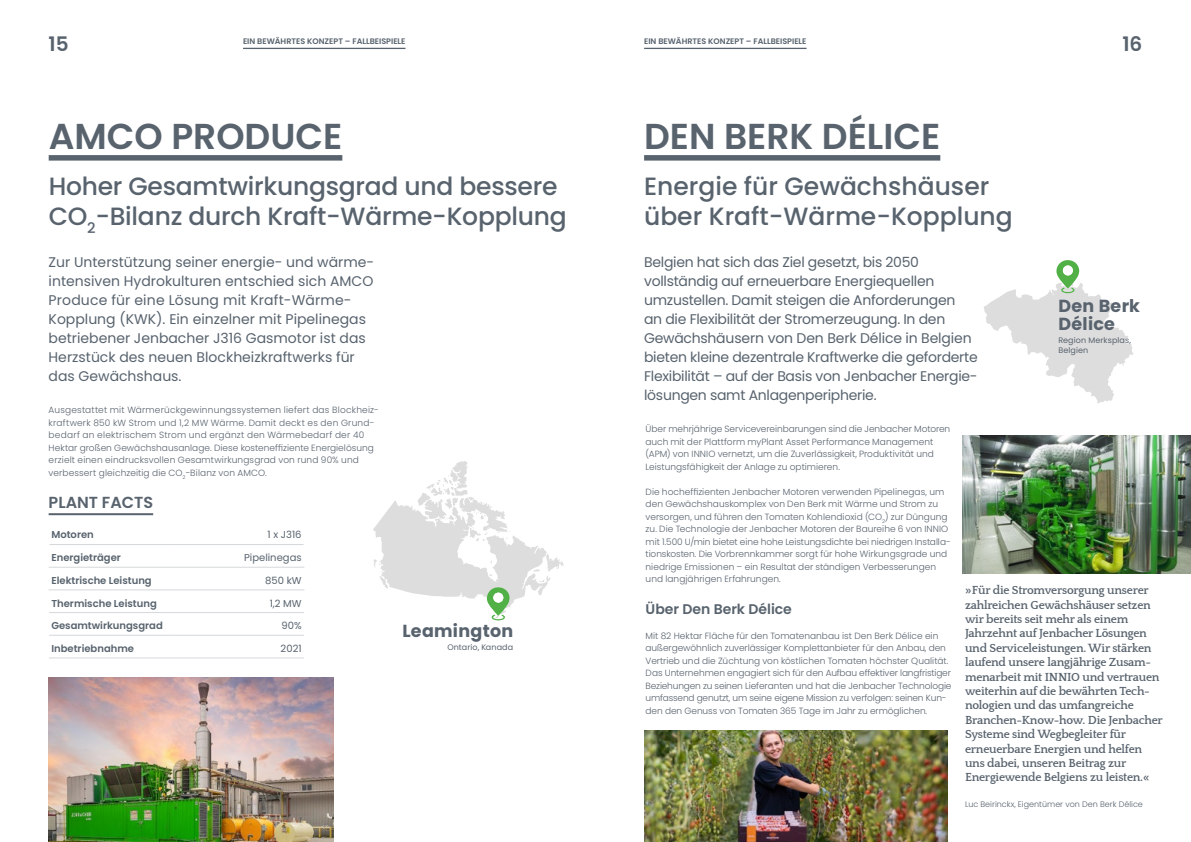
<style>
.page{position:relative;width:1191px;height:842px;background:#fff}
.page>*{position:absolute;margin:0;border:0;box-sizing:border-box;transform-origin:0 0}
.t1{font:600 36px "Poppins";color:#58636e}
.t2{font:500 25px/30px "Poppins";letter-spacing:-.01em;color:#58636e}
.t3{font:600 20px "Poppins";color:#58636e}
.t4{font:700 17.5px/18px "Poppins";letter-spacing:.015em;color:#58636e}
.t5{font:600 16px "Poppins";color:#58636e}
.t6{font:14px/19px "Poppins";letter-spacing:-.02em;color:#58636e}
.t7{font:14px/19px "Poppins";color:#58636e}
.t8{font:600 14px "Poppins";color:#58636e}
.t9{font:700 12px/14.4px "Quattrocento";letter-spacing:-.02em;color:#58636e}
.t10{font:600 10px "Poppins";color:#58636e}
.t11{font:10px "Poppins";color:#58636e}
.t12{font:300 9px/12.5px "Poppins";color:#58636e}
.t13{font:600 8px "Poppins";color:#58636e}
.t14{font:300 8px "Poppins";color:#58636e}
.t15{font:8px/10px "Poppins";letter-spacing:.015em;color:#58636e}
</style>
<div class="page">
<hr style="left:243px;top:48px;width:162px;height:1px;background:#58636e">
<hr style="left:644px;top:48px;width:162px;height:1px;background:#58636e">
<div style="left:49px;top:155px;width:293px;height:6px;background:#58636e"></div>
<div style="left:644px;top:155px;width:296px;height:6px;background:#58636e"></div>
<hr style="left:49px;top:544px;width:121px;height:1px;background:#d5d8db">
<hr style="left:170px;top:544px;width:133px;height:1px;background:#d5d8db">
<hr style="left:49px;top:567px;width:121px;height:1px;background:#d5d8db">
<hr style="left:170px;top:567px;width:134px;height:1px;background:#d5d8db">
<hr style="left:49px;top:590px;width:121px;height:1px;background:#d5d8db">
<hr style="left:170px;top:590px;width:134px;height:1px;background:#d5d8db">
<hr style="left:49px;top:612px;width:121px;height:1px;background:#d5d8db">
<hr style="left:170px;top:612px;width:134px;height:1px;background:#d5d8db">
<hr style="left:49px;top:635px;width:121px;height:1px;background:#d5d8db">
<hr style="left:49px;top:658px;width:121px;height:1px;background:#d5d8db">
<hr style="left:170px;top:635px;width:134px;height:1px;background:#d5d8db">
<hr style="left:170px;top:658px;width:134px;height:1px;background:#d5d8db">
<hr style="left:49px;top:513px;width:104px;height:2px;background:#58636e">
<svg style="left:373px;top:461px;width:191px;height:160px"></svg>
<div style="left:493px;top:593px;width:10px;height:10px;background:#fff;border-radius:50%"></div>
<svg style="left:984px;top:260px;width:149px;height:143px"></svg>
<div style="left:1062px;top:265px;width:11px;height:10px;background:#fff;border-radius:50%"></div>
<img style="left:644px;top:730px;width:304px;height:112px">
<img style="left:962px;top:436px;width:229px;height:137px">
<img style="left:49px;top:677px;width:285px;height:165px">
<h3 class="t3" style="left:49px;top:32px;width:22px">15</h3>
<p class="t13" style="left:644px;top:37px;width:164px">EIN BEWÄHRTES KONZEPT – FALLBEISPIELE</p>
<h3 class="t3" style="left:1122px;top:32px;width:22px">16</h3>
<p class="t13" style="left:243px;top:37px;width:164px">EIN BEWÄHRTES KONZEPT – FALLBEISPIELE</p>
<h1 class="t1" style="left:49px;top:115px;width:295px">AMCO PRODUCE</h1>
<h2 class="t2" style="left:49px;top:171px;width:519px">Hoher Gesamtwirkungsgrad und bessere<br>CO<sub>2</sub>-Bilanz durch Kraft-Wärme-Kopplung</h2>
<p class="t7" style="left:49px;top:253px;width:327px">Zur Unterstützung seiner energie- und wärme&shy;intensiven Hydrokulturen entschied sich AMCO Produce für eine Lösung mit Kraft-Wärme-Kopplung (KWK). Ein einzelner mit Pipelinegas betriebener Jenbacher J316 Gasmotor ist das Herzstück des neuen Blockheizkraftwerks für das Gewächshaus.</p>
<p class="t12" style="left:49px;top:404px;width:332px">Ausgestattet mit Wärmerückgewinnungssystemen liefert das Blockheiz&shy;kraftwerk 850 kW Strom und 1,2 MW Wärme. Damit deckt es den Grund&shy;bedarf an elektrischem Strom und ergänzt den Wärmebedarf der 40<br>Hektar großen Gewächshausanlage. Diese kosteneffiziente Energielösung erzielt einen eindrucksvollen Gesamtwirkungsgrad von rund 90% und verbessert gleichzeitig die CO<sub>2</sub>-Bilanz von AMCO.</p>
<h3 class="t5" style="left:49px;top:493px;width:106px">PLANT FACTS</h3>
<p class="t10" style="left:51px;top:529px;width:44px">Motoren</p>
<p class="t11" style="left:267px;top:529px;width:36px">1 x J316</p>
<p class="t10" style="left:51px;top:552px;width:71px">Energieträger</p>
<p class="t11" style="left:244px;top:552px;width:59px">Pipelinegas</p>
<p class="t10" style="left:51px;top:574px;width:102px">Elektrische Leistung</p>
<p class="t11" style="left:265px;top:574px;width:38px">850 kW</p>
<p class="t10" style="left:51px;top:597px;width:107px">Thermische Leistung</p>
<p class="t11" style="left:270px;top:597px;width:33px">1,2 MW</p>
<p class="t10" style="left:51px;top:620px;width:113px">Gesamtwirkungsgrad</p>
<p class="t11" style="left:281px;top:620px;width:22px">90%</p>
<p class="t10" style="left:51px;top:642px;width:84px">Inbetriebnahme</p>
<p class="t11" style="left:281px;top:642px;width:22px">2021</p>
<h3 class="t4" style="left:402px;top:622px;width:112px">Leamington</h3>
<p class="t15" style="left:447px;top:642px;width:67px">Ontario, Kanada</p>
<h1 class="t1" style="left:644px;top:115px;width:298px">DEN BERK DÉLICE</h1>
<h2 class="t2" style="left:644px;top:171px;width:370px">Energie für Gewächshäuser über Kraft-Wärme-Kopplung</h2>
<p class="t6" style="left:644px;top:253px;width:335px">Belgien hat sich das Ziel gesetzt, bis 2050 vollständig auf erneuerbare Energiequellen umzustellen. Damit steigen die Anforderungen<br>an die Flexibilität der Stromerzeugung. In den Gewächshäusern von Den Berk Délice in Belgien bieten kleine dezentrale Kraftwerke die geforderte Flexibilität – auf der Basis von Jenbacher Energie&shy;lösungen samt Anlagenperipherie.</p>
<h3 class="t4" style="left:1058px;top:297px;width:83px">Den Berk<br>Délice</h3>
<p class="t15" style="left:1058px;top:335px;width:74px">Region Merksplas,<br>Belgien</p>
<p class="t12" style="left:645px;top:423px;width:306px">Über mehrjährige Servicevereinbarungen sind die Jenbacher Motoren auch mit der Plattform myPlant Asset Performance Management (APM) von INNIO vernetzt, um die Zuverlässigkeit, Produktivität und Leistungsfähigkeit der Anlage zu optimieren.</p>
<p class="t12" style="left:645px;top:485px;width:306px">Die hocheffizienten Jenbacher Motoren verwenden Pipelinegas, um den Gewächshauskomplex von Den Berk mit Wärme und Strom zu versorgen, und führen den Tomaten Kohlendioxid (CO<sub>2</sub>) zur Düngung zu. Die Technologie der Jenbacher Motoren der Baureihe 6 von INNIO mit 1.500 U/min bietet eine hohe Leistungsdichte bei niedrigen Installa&shy;tionskosten. Die Vorbrennkammer sorgt für hohe Wirkungsgrade und niedrige Emissionen – ein Resultat der ständigen Verbesserungen und langjährigen Erfahrungen.</p>
<h3 class="t8" style="left:645px;top:601px;width:148px">Über Den Berk Délice</h3>
<p class="t12" style="left:645px;top:629px;width:307px">Mit 82 Hektar Fläche für den Tomatenanbau ist Den Berk Délice ein außergewöhnlich zuverlässiger Komplettanbieter für den Anbau, den Vertrieb und die Züchtung von köstlichen Tomaten höchster Qualität.<br>Das Unternehmen engagiert sich für den Aufbau effektiver langfristiger Beziehungen zu seinen Lieferanten und hat die Jenbacher Technologie umfassend genutzt, um seine eigene Mission zu verfolgen: seinen Kun&shy;den den Genuss von Tomaten 365 Tage im Jahr zu ermöglichen.</p>
<p class="t9" style="left:965px;top:583px;width:199px">»Für die Stromversorgung unserer zahlreichen Gewächshäuser setzen wir bereits seit mehr als einem Jahrzehnt auf Jenbacher Lösungen und Serviceleistungen. Wir stärken laufend unsere langjährige Zusam&shy;menarbeit mit INNIO und vertrauen weiterhin auf die bewährten Tech&shy;nologien und das umfangreiche Branchen-Know-how. Die Jenbacher Systeme sind Wegbegleiter für erneuerbare Energien und helfen uns dabei, unseren Beitrag zur Energiewende Belgiens zu leisten.«</p>
<p class="t14" style="left:965px;top:800px;width:179px">Luc Beirinckx, Eigentümer von Den Berk Délice</p>
</div>
